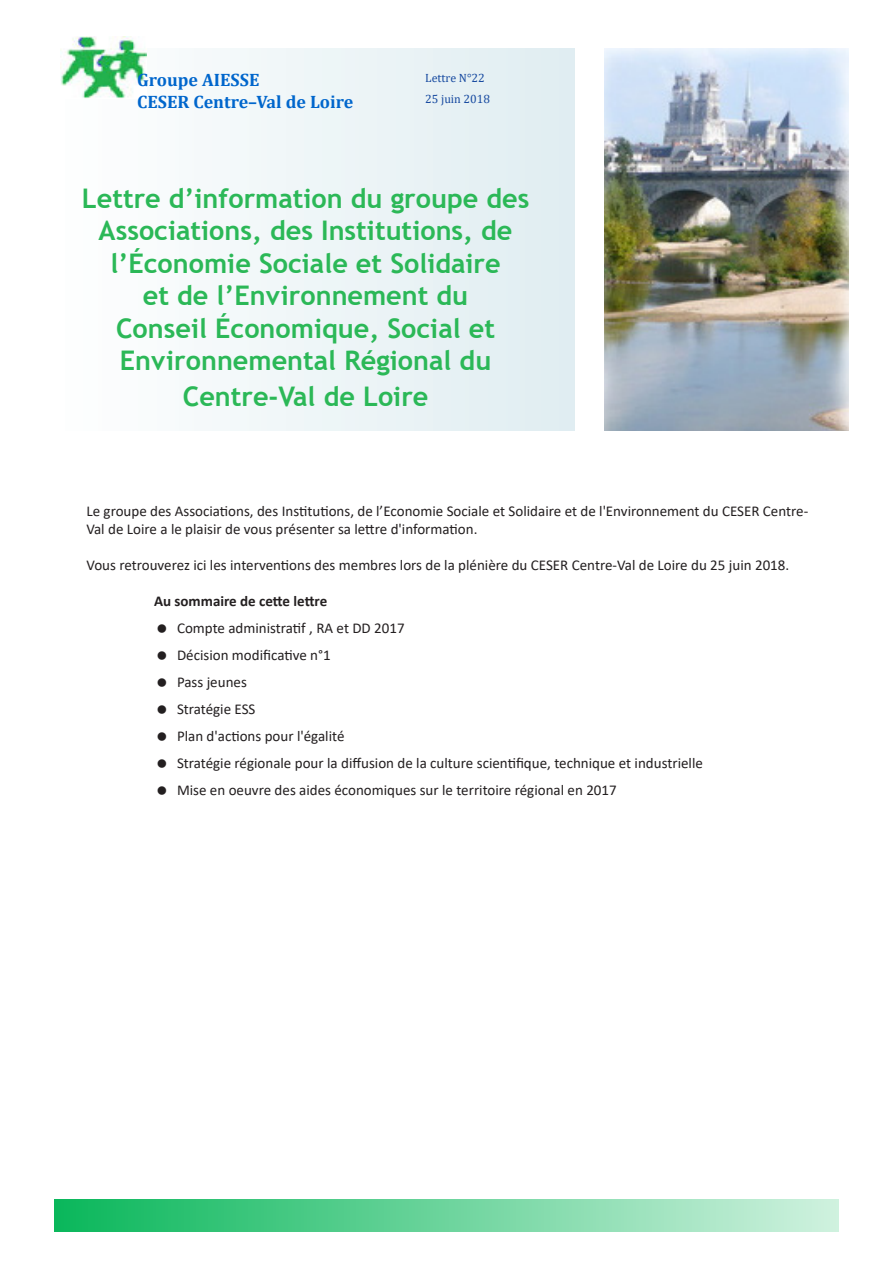
<style>
.page{position:relative;width:893px;height:1263px;background:#fff}
.page>*{position:absolute;margin:0;border:0;box-sizing:border-box;transform-origin:0 0}
.t1{font:700 27px/32.4px "Trebuchet MS";color:#2bb857;text-align:center}
.t2{font:700 18px "Cambria";color:#06c}
.t3{font:15px/18px "Calibri";color:#231f20}
.t4{font:700 15px "Calibri";color:#231f20}
.t5{font:12px "Cambria";color:#174aa0}
</style>
<div class="page">
<div style="left:55px;top:49px;width:519px;height:382px;background:linear-gradient(to right,#feffff,#e0edf1)"></div>
<div style="left:55px;top:1199px;width:783px;height:32px;background:linear-gradient(to right,#0ab75b,#cff1df)"></div>
<img style="left:604px;top:49px;width:244px;height:382px">
<img style="left:61px;top:36px;width:86px;height:62px">
<p class="t2" style="left:137px;top:67px;width:124px">Groupe AIESSE</p>
<p class="t2" style="left:137px;top:89px;width:218px">CESER Centre–Val de Loire</p>
<p class="t5" style="left:425px;top:70px;width:61px">Lettre N°22</p>
<p class="t5" style="left:425px;top:92px;width:67px">25 juin 2018</p>
<p class="t1" style="left:82px;top:182px;width:449px">Lettre d’information du groupe des</p>
<p class="t1" style="left:99px;top:215px;width:415px">Associations, des Institutions, de l’Économie Sociale et Solidaire et de l’Environnement du<br>Conseil Économique, Social et<br>Environnemental Régional du</p>
<p class="t1" style="left:183px;top:380px;width:247px">Centre-Val de Loire</p>
<p class="t3" style="left:86px;top:501px;width:723px">Le groupe des Associations, des Institutions, de l’Economie Sociale et Solidaire et de l'Environnement du CESER Centre-<br>Val de Loire a le plaisir de vous présenter sa lettre d'information.</p>
<p class="t3" style="left:86px;top:555px;width:704px">Vous retrouverez ici les interventions des membres lors de la plénière du CESER Centre-Val de Loire du 25 juin 2018.</p>
<p class="t4" style="left:154px;top:590px;width:175px">Au sommaire de cette lettre</p>
<p class="t3" style="left:177px;top:618px;width:229px">Compte administratif , RA et DD 2017</p>
<p class="t3" style="left:177px;top:645px;width:155px">Décision modificative n°1</p>
<p class="t3" style="left:177px;top:672px;width:71px">Pass jeunes</p>
<p class="t3" style="left:177px;top:699px;width:80px">Stratégie ESS</p>
<p class="t3" style="left:177px;top:726px;width:169px">Plan d'actions pour l'égalité</p>
<p class="t3" style="left:177px;top:753px;width:527px">Stratégie régionale pour la diffusion de la culture scientifique, technique et industrielle</p>
<p class="t3" style="left:177px;top:780px;width:441px">Mise en oeuvre des aides économiques sur le territoire régional en 2017</p>
</div>
